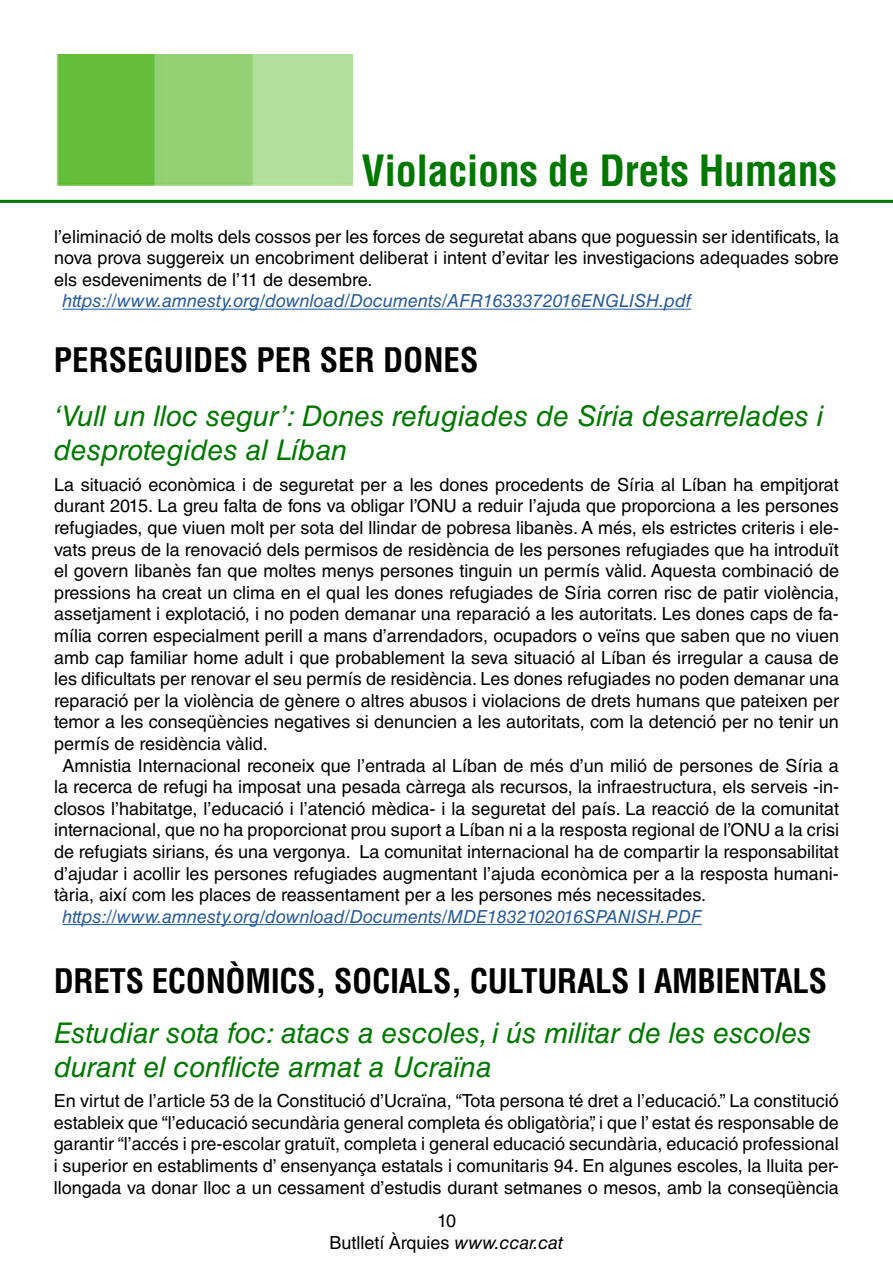
<style>
.page{position:relative;width:893px;height:1263px;background:#fff}
.page>*{position:absolute;margin:0;border:0;box-sizing:border-box;transform-origin:0 0}
.t1{font:700 condensed 42px "Helvetica LT Std";letter-spacing:-.01em;color:#007800}
.t2{font:700 condensed 33px "Helvetica LT Std";letter-spacing:-.01em;color:#000}
.t3{font:italic 28.5px/34.2px "Helvetica LT Std";color:#007800}
.t4{font:18px/21.6px "Helvetica LT Std";color:#000;text-align:justify}
.t5{font:italic 18px "Helvetica LT Std";color:#275b9b}
.s1{font-style:italic}
</style>
<div class="page">
<img style="left:56px;top:54px;width:296px;height:132px">
<hr style="left:0;top:200px;width:893px;height:3px;background:#007800">
<hr style="left:63px;top:924px;width:639px;height:1px;background:#275b9b">
<hr style="left:63px;top:309px;width:628px;height:1px;background:#275b9b">
<h1 class="t1" style="left:361px;top:144px;width:477px">Violacions de Drets Humans</h1>
<p class="t4" style="left:54px;top:225px;width:787px">l’eliminació de molts dels cossos per les forces de seguretat abans que poguessin ser identificats, la nova prova suggereix un encobriment deliberat i intent d’evitar les investigacions adequades sobre els esdeveniments de l’11 de desembre.</p>
<p class="t5" style="left:62px;top:291px;width:630px">https://www.amnesty.org/download/Documents/AFR1633372016ENGLISH.pdf</p>
<h2 class="t2" style="left:54px;top:340px;width:426px">PERSEGUIDES PER SER DONES</h2>
<h3 class="t3" style="left:54px;top:399px;width:771px">‘Vull un lloc segur’: Dones refugiades de Síria desarrelades i desprotegides al Líban</h3>
<p class="t4" style="left:54px;top:473px;width:786px">La situació econòmica i de seguretat per a les dones procedents de Síria al Líban ha empitjorat</p>
<p class="t4" style="left:54px;top:495px;width:786px">durant 2015. La greu falta de fons va obligar l’ONU a reduir l’ajuda que proporciona a les persones</p>
<p class="t4" style="left:54px;top:517px;width:787px">refugiades, que viuen molt per sota del llindar de pobresa libanès. A més, els estrictes criteris i ele-</p>
<p class="t4" style="left:54px;top:538px;width:786px">vats preus de la renovació dels permisos de residència de les persones refugiades que ha introduït</p>
<p class="t4" style="left:54px;top:560px;width:786px">el govern libanès fan que moltes menys persones tinguin un permís vàlid. Aquesta combinació de</p>
<p class="t4" style="left:54px;top:581px;width:786px">pressions ha creat un clima en el qual les dones refugiades de Síria corren risc de patir violència,</p>
<p class="t4" style="left:54px;top:603px;width:786px">assetjament i explotació, i no poden demanar una reparació a les autoritats. Les dones caps de fa-</p>
<p class="t4" style="left:54px;top:625px;width:786px">mília corren especialment perill a mans d’arrendadors, ocupadors o veïns que saben que no viuen</p>
<p class="t4" style="left:54px;top:646px;width:786px">amb cap familiar home adult i que probablement la seva situació al Líban és irregular a causa de</p>
<p class="t4" style="left:54px;top:668px;width:786px">les dificultats per renovar el seu permís de residència. Les dones refugiades no poden demanar una</p>
<p class="t4" style="left:54px;top:689px;width:786px">reparació per la violència de gènere o altres abusos i violacions de drets humans que pateixen per</p>
<p class="t4" style="left:54px;top:711px;width:786px">temor a les conseqüències negatives si denuncien a les autoritats, com la detenció per no tenir un</p>
<p class="t4" style="left:54px;top:733px;width:215px">permís de residència vàlid.</p>
<p class="t4" style="left:62px;top:754px;width:778px">Amnistia Internacional reconeix que l’entrada al Líban de més d’un milió de persones de Síria a</p>
<p class="t4" style="left:54px;top:776px;width:787px">la recerca de refugi ha imposat una pesada càrrega als recursos, la infraestructura, els serveis -in-</p>
<p class="t4" style="left:54px;top:797px;width:786px">closos l’habitatge, l’educació i l’atenció mèdica- i la seguretat del país. La reacció de la comunitat</p>
<p class="t4" style="left:54px;top:819px;width:786px">internacional, que no ha proporcionat prou suport a Líban ni a la resposta regional de l’ONU a la crisi</p>
<p class="t4" style="left:54px;top:841px;width:786px">de refugiats sirians, és una vergonya. La comunitat internacional ha de compartir la responsabilitat</p>
<p class="t4" style="left:54px;top:862px;width:786px">d’ajudar i acollir les persones refugiades augmentant l’ajuda econòmica per a la resposta humani-</p>
<p class="t4" style="left:54px;top:884px;width:654px">tària, així com les places de reassentament per a les persones més necessitades.</p>
<p class="t5" style="left:62px;top:906px;width:641px">https://www.amnesty.org/download/Documents/MDE1832102016SPANISH.PDF</p>
<h2 class="t2" style="left:54px;top:960px;width:775px">DRETS ECONÒMICS, SOCIALS, CULTURALS I AMBIENTALS</h2>
<h3 class="t3" style="left:54px;top:1016px;width:759px">Estudiar sota foc: atacs a escoles, i ús militar de les escoles durant el conflicte armat a Ucraïna</h3>
<p class="t4" style="left:54px;top:1090px;width:786px">En virtut de l’article 53 de la Constitució d’Ucraïna, “Tota persona té dret a l’educació.” La constitució estableix que “l’educació secundària general completa és obligatòria”, i que l’ estat és responsable de garantir “l’accés i pre-escolar gratuït, completa i general educació secundària, educació professional i superior en establiments d’ ensenyança estatals i comunitaris 94. En algunes escoles, la lluita per&shy;llongada va donar lloc a un cessament d’estudis durant setmanes o mesos, amb la conseqüència</p>
<p class="t4" style="left:437px;top:1210px;width:21px">10</p>
<p class="t4" style="left:330px;top:1232px;width:235px">Butlletí Àrquies <span class="s1">www.ccar.cat</span></p>
</div>
